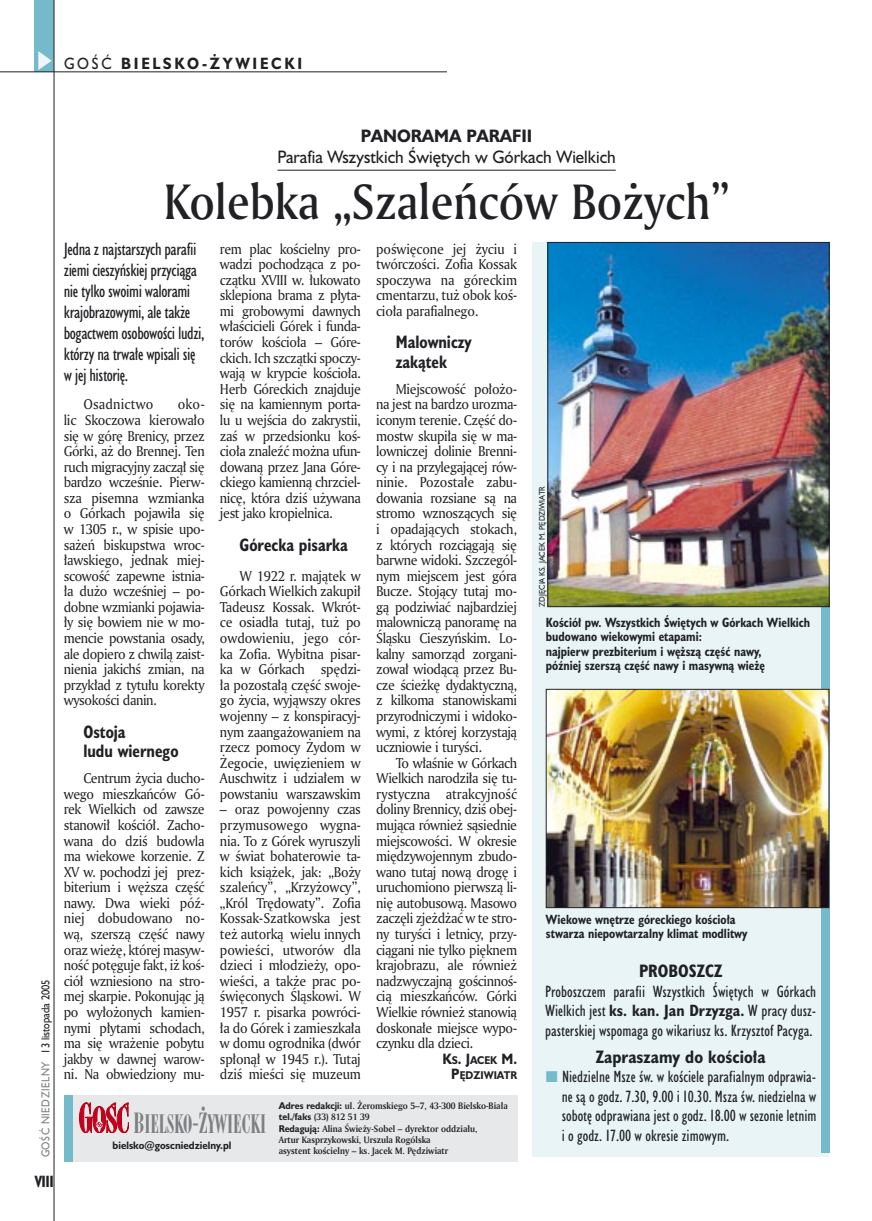
<style>
.page{position:relative;width:872px;height:1221px;background:#fff}
.page>*{position:absolute;margin:0;border:0;box-sizing:border-box;transform-origin:0 0}
._05a_tytyl_AmMd_32_pt{font:48px "Amerigo Md PL";color:#212125;scale:.9 1}
._05a_tytyl_AmMd_48_pt{font:24.6px "Modern 735 PL";color:#7f7f83;scale:.91 1}
._06-4_lead_lokal_HuCn_11_pt{font:16.5px/21px "Humanst 521 Cn PL";letter-spacing:-.025em;color:#212125}
._04-3_nadtytul_lokal{font:16.5px/21px "Humanst 521 PL";color:#212125;text-align:center;scale:.94 1}
._04_srodtytul_HuCB_11_pt{font:700 16.5px/19.5px "Humanst 521 Cn PL";color:#212125;scale:.94 1}
._04-2_tytul_ramki{font:700 16.5px "Humanst 521 Cn PL";color:#212125}
._03-2_body_do_ramki{font:15px/19.5px "Humanst 521 Cn PL";color:#212125;text-align:justify}
._15a_temat_lewo{font:700 15px "Humanst 521 PL";letter-spacing:.2em;color:#212125;scale:.9 1}
._16_pagina_lewa{font:700 15px "Humanst 521 Cn PL";color:#212125;scale:.94 1}
._01_body_tekst{font:13.8px/15.6px "Amerigo PL";letter-spacing:-.03em;color:#212125;text-align:justify;scale:.94 1}
._01_body_tekst-2{font:13.8px "Amerigo PL";letter-spacing:.015em;color:#212125;scale:.94 1}
._12a_autor_na_koncu_HuBd{font:700 13.8px "Humanst 521 PL";color:#212125;scale:.9 1}
._09_podpis_zdjecia_HuCnB{font:700 12.3px/14.4px "Humanst 521 Cn PL";color:#212125;scale:.94 1}
._18_data_lewa{font:10.5px "Humanst 521 PL";color:#212125;scale:.9 1}
._18a_data_lewa_GOSC{font:10.5px "Humanst 521 PL";letter-spacing:.05em;color:#7f7f83;scale:.9 1}
._12a_autor_na_koncu_HuBd-2{font:700 10.35px "Humanst 521 PL";color:#212125;scale:.9 1}
._20a_stopka_adres{font:700 9.9px "Humanst 521 PL";color:#212125;scale:.94 1}
._20b_stopka_dzial{font:700 9px/11.2px "Amerigo PL";color:#212125;scale:.94 1}
._09a_autor_zdjecia_Hu_5_pt{font:7.5px "Humanst 521 PL";color:#212125;scale:.94 1}
.s1{font-weight:400}
.s2{font-weight:700}
.s3{font-size:10.35px}
.s4{font-size:13.8px}
.s5{font-size:27px}
.s6{font-family:"Humanst 521 PL"}
</style>
<div class="page">
<hr style="left:277px;top:170px;width:339px;height:1px;background:#212125">
<div style="left:64px;top:1094px;width:453px;height:67px;background:#e7e8e9"></div>
<div style="left:64px;top:1094px;width:8px;height:67px;background:#75baca"></div>
<svg style="left:79px;top:1102px;width:50px;height:30px"></svg>
<div style="left:35px;top:0;width:19px;height:72px;background:#75baca"></div>
<svg style="left:38px;top:51px;width:14px;height:19px"></svg>
<hr style="left:54px;top:0;width:1px;height:1220px;background:#212125">
<hr style="left:0;top:72px;width:447px;height:1px;background:#212125">
<div style="left:532px;top:242px;width:297px;height:914px;background:#e9f4f6"></div>
<div style="left:821px;top:242px;width:8px;height:910px;background:#75baca"></div>
<img style="left:549px;top:244px;width:278px;height:361px">
<div style="left:547px;top:242px;width:282px;height:365px;border:1px solid #212125"></div>
<img style="left:548px;top:691px;width:279px;height:214px">
<div style="left:546px;top:689px;width:283px;height:218px;border:1px solid #212125"></div>
<p class="_15a_temat_lewo" style="left:64px;top:53px;width:266px"><span class="s1">GOŚĆ</span> BIELSKO-ŻYWIECKI</p>
<p class="_18_data_lewa" style="left:38px;top:1053px;width:84px;rotate:-90deg">13 listopada 2005</p>
<p class="_18a_data_lewa_GOSC" style="left:38px;top:1157px;width:108px;rotate:-90deg">GOŚĆ NIEDZIELNY</p>
<p class="_16_pagina_lewa" style="left:35px;top:1170px;width:22px">VIII</p>
<p class="_04-3_nadtytul_lokal" style="left:277px;top:125px;width:361px"><span class="s2">PANORAMA PARAFII<br></span>Parafia Wszystkich Świętych w Górkach Wielkich</p>
<p class="_05a_tytyl_AmMd_32_pt" style="left:164px;top:170px;width:630px">Kolebka „Szaleńców Bożych”</p>
<p class="_06-4_lead_lokal_HuCn_11_pt" style="left:64px;top:238px;width:142px">Jedna z najstarszych parafii ziemi cieszyńskiej przyciąga nie tylko swoimi walorami krajobrazowymi, ale także bogactwem osobowości ludzi, którzy na trwałe wpisali się w jej historię.</p>
<p class="_01_body_tekst-2" style="left:83px;top:395px;width:76px">Osadnictwo</p>
<p class="_01_body_tekst" style="left:64px;top:396px;width:151px;text-indent:114px">oko&shy;lic Skoczowa kierowało się w górę Brenicy, przez Górki, aż do Brennej. Ten ruch migracyjny zaczął się bardzo wcześnie. Pierw&shy;sza pisemna wzmianka o Górkach pojawiła się w 1305 r., w spisie upo&shy;sażeń biskupstwa wroc&shy;ławskiego, jednak miej&shy;scowość zapewne istnia&shy;ła dużo wcześniej – po&shy;dobne wzmianki pojawia&shy;ły się bowiem nie w mo&shy;mencie powstania osady, ale dopiero z chwilą zaist&shy;nienia jakichś zmian, na przykład z tytułu korekty wysokości danin.</p>
<p class="_04_srodtytul_HuCB_11_pt" style="left:83px;top:721px;width:103px">Ostoja<br>ludu wiernego</p>
<p class="_01_body_tekst" style="left:64px;top:770px;width:151px;text-indent:20px">Centrum życia ducho&shy;wego mieszkańców Gó&shy;rek Wielkich od zawsze stanowił kościół. Zacho&shy;wana do dziś budowla ma wiekowe korzenie. Z XV w. pochodzi jej prez&shy;biterium i węższa część nawy. Dwa wieki póź&shy;niej dobudowano no&shy;wą, szerszą część nawy oraz wieżę, której masyw&shy;ność potęguje fakt, iż koś&shy;ciół wzniesiono na stro&shy;mej skarpie. Pokonując ją po wyłożonych kamien&shy;nymi płytami schodach, ma się wrażenie pobytu jakby w dawnej warow&shy;ni. Na obwiedziony mu-</p>
<p class="_01_body_tekst" style="left:220px;top:240px;width:151px">rem plac kościelny pro&shy;wadzi pochodząca z po&shy;czątku XVIII w. łukowato sklepiona brama z płyta&shy;mi grobowymi dawnych właścicieli Górek i funda&shy;torów kościoła – Góre&shy;ckich. Ich szczątki spoczy&shy;wają w krypcie kościoła.<br>Herb Góreckich znajduje się na kamiennym porta&shy;lu u wejścia do zakrystii, zaś w przedsionku koś&shy;cioła znaleźć można ufun&shy;dowaną przez Jana Góre&shy;ckiego kamienną chrzciel&shy;nicę, która dziś używana jest jako kropielnica.</p>
<p class="_04_srodtytul_HuCB_11_pt" style="left:239px;top:534px;width:117px">Górecka pisarka</p>
<p class="_01_body_tekst" style="left:220px;top:567px;width:151px;text-indent:20px">W 1922 r. majątek w Górkach Wielkich zakupił Tadeusz Kossak. Wkrót&shy;ce osiadła tutaj, tuż po owdowieniu, jego cór&shy;ka Zofia. Wybitna pisar&shy;ka w Górkach spędzi&shy;ła pozostałą część swoje&shy;go życia, wyjąwszy okres wojenny – z konspiracyj&shy;nym zaangażowaniem na rzecz pomocy Żydom w Żegocie, uwięzieniem w Auschwitz i udziałem w powstaniu warszawskim</p>
<p class="_01_body_tekst" style="left:220px;top:801px;width:151px">– oraz powojenny czas przymusowego wygna&shy;nia. To z Górek wyruszyli w świat bohaterowie ta&shy;kich książek, jak: „Boży szaleńcy”, „Krzyżowcy”, „Król Trędowaty”. Zofia Kossak-Szatkowska jest też autorką wielu innych powieści, utworów dla dzieci i młodzieży, opo&shy;wieści, a także prac po&shy;święconych Śląskowi. W 1957 r. pisarka powróci&shy;ła do Górek i zamieszkała w domu ogrodnika (dwór spłonął w 1945 r.). Tutaj dziś mieści się muzeum</p>
<p class="_01_body_tekst" style="left:376px;top:240px;width:151px">poświęcone jej życiu i twórczości. Zofia Kossak spoczywa na góreckim cmentarzu, tuż obok koś&shy;cioła parafialnego.</p>
<p class="_04_srodtytul_HuCB_11_pt" style="left:396px;top:332px;width:82px">Malowniczy zakątek</p>
<p class="_01_body_tekst" style="left:376px;top:380px;width:151px;text-indent:20px">Miejscowość położo&shy;na jest na bardzo urozma&shy;iconym terenie. Część do&shy;mostw skupiła się w ma&shy;lowniczej dolinie Brenni&shy;cy i na przylegającej rów&shy;ninie. Pozostałe zabu&shy;dowania rozsiane są na stromo wznoszących się i opadających stokach, z których rozciągają się barwne widoki. Szczegól&shy;nym miejscem jest góra Bucze. Stojący tutaj mo&shy;gą podziwiać najbardziej malowniczą panoramę na Śląsku Cieszyńskim. Lo&shy;kalny samorząd zorgani&shy;zował wiodącą przez Bu&shy;cze ścieżkę dydaktyczną, z kilkoma stanowiskami przyrodniczymi i widoko&shy;wymi, z której korzystają uczniowie i turyści.</p>
<p class="_01_body_tekst" style="left:376px;top:754px;width:151px;text-indent:20px">To właśnie w Górkach Wielkich narodziła się tu&shy;rystyczna atrakcyjność doliny Brennicy, dziś obej&shy;mująca również sąsiednie miejscowości. W okresie międzywojennym zbudo&shy;wano tutaj nową drogę i uruchomiono pierwszą li&shy;nię autobusową. Masowo zaczęli zjeżdżać w te stro&shy;ny turyści i letnicy, przy&shy;ciągani nie tylko pięknem krajobrazu, ale również nadzwyczajną gościnnoś&shy;cią mieszkańców. Górki Wielkie również stanowią doskonałe miejsce wypo&shy;czynku dla dzieci.</p>
<p class="_12a_autor_na_koncu_HuBd" style="left:442px;top:1048px;width:84px">K<span class="s3">S</span>. J<span class="s3">ACEK</span> M.</p>
<p class="_12a_autor_na_koncu_HuBd-2" style="left:451px;top:1068px;width:75px"><span class="s4">P</span>ĘDZIWIATR</p>
<p class="_05a_tytyl_AmMd_48_pt" style="left:133px;top:1108px;width:147px"><span class="s5">B</span>IELSKO-<span class="s5">Ż</span>YWIECKI</p>
<p class="_20a_stopka_adres" style="left:113px;top:1138px;width:128px">bielsko@goscniedzielny.pl</p>
<p class="_20b_stopka_dzial" style="left:279px;top:1099px;width:245px"><span class="s6">Adres redakcji:</span> ul. Żeromskiego 5–7, 43-300 Bielsko-Biała</p>
<p class="_20b_stopka_dzial" style="left:279px;top:1111px;width:98px"><span class="s6">tel./faks</span> (33) 812 51 39</p>
<p class="_20b_stopka_dzial" style="left:279px;top:1122px;width:213px"><span class="s6">Redagują:</span> Alina Świeży-Sobel – dyrektor oddziału,<br>Artur Kasprzykowski, Urszula Rogólska</p>
<p class="_20b_stopka_dzial" style="left:279px;top:1144px;width:182px">asystent kościelny – ks. Jacek M. Pędziwiatr</p>
<p class="_09a_autor_zdjecia_Hu_5_pt" style="left:537px;top:606px;width:130px;rotate:-90deg">ZDJĘCIA KS. JACEK M. PĘDZIWIATR</p>
<p class="_09_podpis_zdjecia_HuCnB" style="left:546px;top:615px;width:283px">Kościół pw. Wszystkich Świętych w Górkach Wielkich budowano wiekowymi etapami:<br>najpierw prezbiterium i węższą część nawy,<br>później szerszą część nawy i masywną wieżę</p>
<p class="_09_podpis_zdjecia_HuCnB" style="left:546px;top:911px;width:216px">Wiekowe wnętrze góreckiego kościoła stwarza niepowtarzalny klimat modlitwy</p>
<p class="_04-2_tytul_ramki" style="left:639px;top:959px;width:85px">PROBOSZCZ</p>
<p class="_03-2_body_do_ramki" style="left:545px;top:981px;width:273px">Proboszczem parafii Wszystkich Świętych w Górkach Wielkich jest <span class="s2">ks. kan. Jan Drzyzga.</span> W pracy dusz&shy;pasterskiej wspomaga go wikariusz ks. Krzysztof Pacyga.</p>
<p class="_04-2_tytul_ramki" style="left:596px;top:1045px;width:171px">Zapraszamy do kościoła</p>
<p class="_03-2_body_do_ramki" style="left:562px;top:1066px;width:256px">Niedzielne Msze św. w kościele parafialnym odprawia&shy;ne są o godz. 7.30, 9.00 i 10.30. Msza św. niedzielna w sobotę odprawiana jest o godz. 18.00 w sezonie letnim i o godz. 17.00 w okresie zimowym.</p>
</div>
